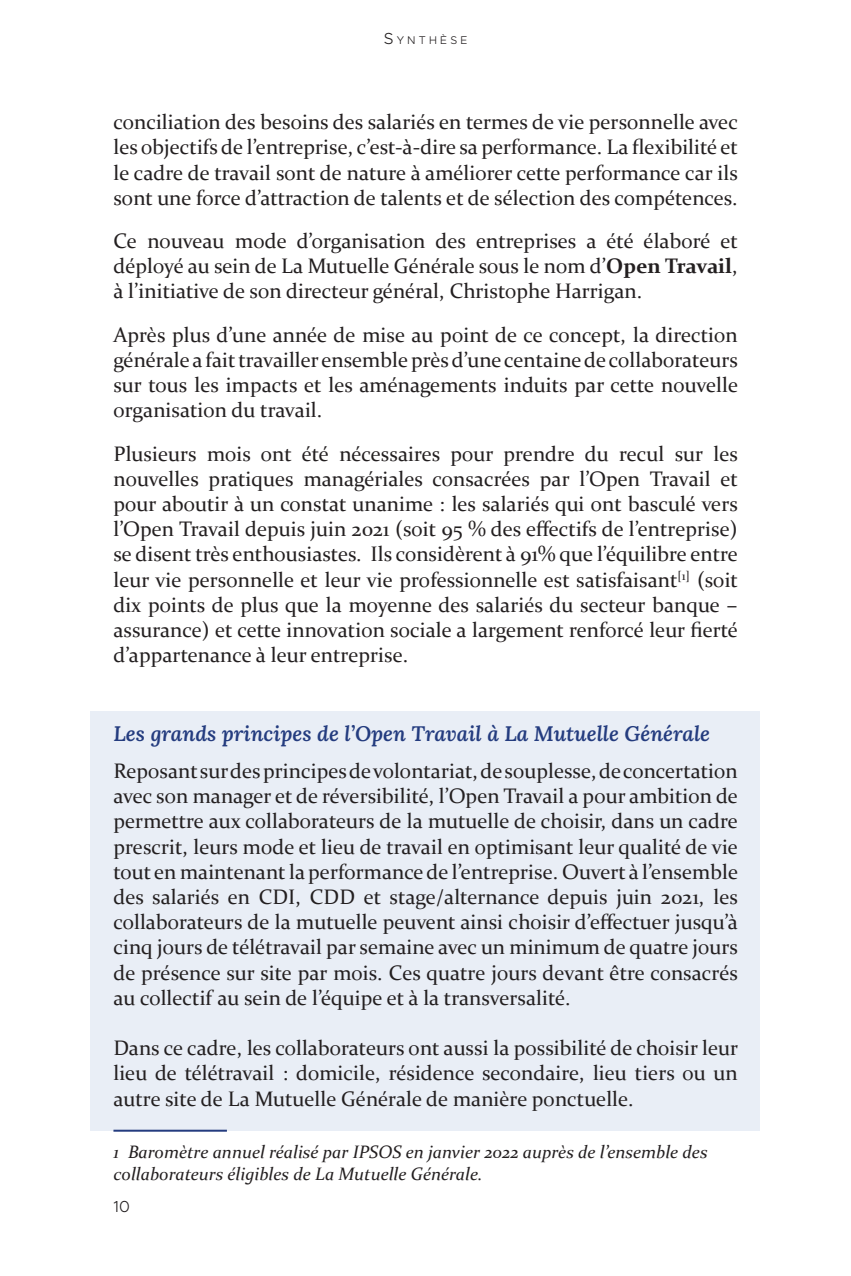
<style>
.page{position:relative;width:851px;height:1276px;background:#fff}
.page>*{position:absolute;margin:0;border:0;box-sizing:border-box;transform-origin:0 0}
.Corps{font:21px/25.2px "Constantia";color:#231f20;text-align:justify}
.t1{font:italic 600 21px "Lora";color:#243c7f}
.notes{font:italic 18px/21.6px "Constantia";color:#231f20}
.t2{font:300 16px "Metropolis";color:#231f20}
.Haut_de_page{font:300 11.2px "Metropolis";letter-spacing:.285em;color:#231f20}
.s1{font-size:16px}
.s2{font-weight:700}
</style>
<div class="page">
<div style="left:91px;top:711px;width:669px;height:419px;background:#e9eef6"></div>
<hr style="left:113px;top:1129px;width:114px;height:2px;background:#243c7f">
<p class="Haut_de_page" style="left:383px;top:33px;width:85px"><span class="s1">S</span>YNTHÈSE</p>
<p class="Corps" style="left:113px;top:108px;width:626px">conciliation des besoins des salariés en termes de vie personnelle avec les objectifs de l’entreprise, c’est-à-dire sa performance. La flexibilité et le cadre de travail sont de nature à améliorer cette performance car ils sont une force d’attraction de talents et de sélection des compétences.</p>
<p class="Corps" style="left:113px;top:227px;width:626px">Ce nouveau mode d’organisation des entreprises a été élaboré et déployé au sein de La Mutuelle Générale sous le nom d’<span class="s2">Open Travail</span>, à l’initiative de son directeur général, Christophe Harrigan.</p>
<p class="Corps" style="left:113px;top:321px;width:626px">Après plus d’une année de mise au point de ce concept, la direction générale a fait travailler ensemble près d’une centaine de collaborateurs sur tous les impacts et les aménagements induits par cette nouvelle organisation du travail.</p>
<p class="Corps" style="left:113px;top:440px;width:626px">Plusieurs mois ont été nécessaires pour prendre du recul sur les nouvelles pratiques managériales consacrées par l’Open Travail et pour aboutir à un constat unanime : les salariés qui ont basculé vers l’Open Travail depuis juin 2021 (soit 95 % des effectifs de l’entreprise) se disent très enthousiastes. Ils considèrent à 91% que l’équilibre entre leur vie personnelle et leur vie professionnelle est satisfaisant<sup>[1]</sup> (soit dix points de plus que la moyenne des salariés du secteur banque – assurance) et cette innovation sociale a largement renforcé leur fierté d’appartenance à leur entreprise.</p>
<p class="t1" style="left:113px;top:719px;width:598px">Les grands principes de l’Open Travail à La Mutuelle Générale</p>
<p class="Corps" style="left:113px;top:757px;width:626px">Reposant sur des principes de volontariat, de souplesse, de concertation avec son manager et de réversibilité, l’Open Travail a pour ambition de permettre aux collaborateurs de la mutuelle de choisir, dans un cadre prescrit, leurs mode et lieu de travail en optimisant leur qualité de vie tout en maintenant la performance de l’entreprise. Ouvert à l’ensemble des salariés en CDI, CDD et stage/alternance depuis juin 2021, les collaborateurs de la mutuelle peuvent ainsi choisir d’effectuer jusqu’à cinq jours de télétravail par semaine avec un minimum de quatre jours de présence sur site par mois. Ces quatre jours devant être consacrés au collectif au sein de l’équipe et à la transversalité.</p>
<p class="Corps" style="left:113px;top:1034px;width:626px">Dans ce cadre, les collaborateurs ont aussi la possibilité de choisir leur lieu de télétravail : domicile, résidence secondaire, lieu tiers ou un autre site de La Mutuelle Générale de manière ponctuelle.</p>
<p class="notes" style="left:113px;top:1140px;width:595px">1 Baromètre annuel réalisé par IPSOS en janvier 2022 auprès de l’ensemble des collaborateurs éligibles de La Mutuelle Générale.</p>
<p class="t2" style="left:113px;top:1196px;width:18px">10</p>
</div>
